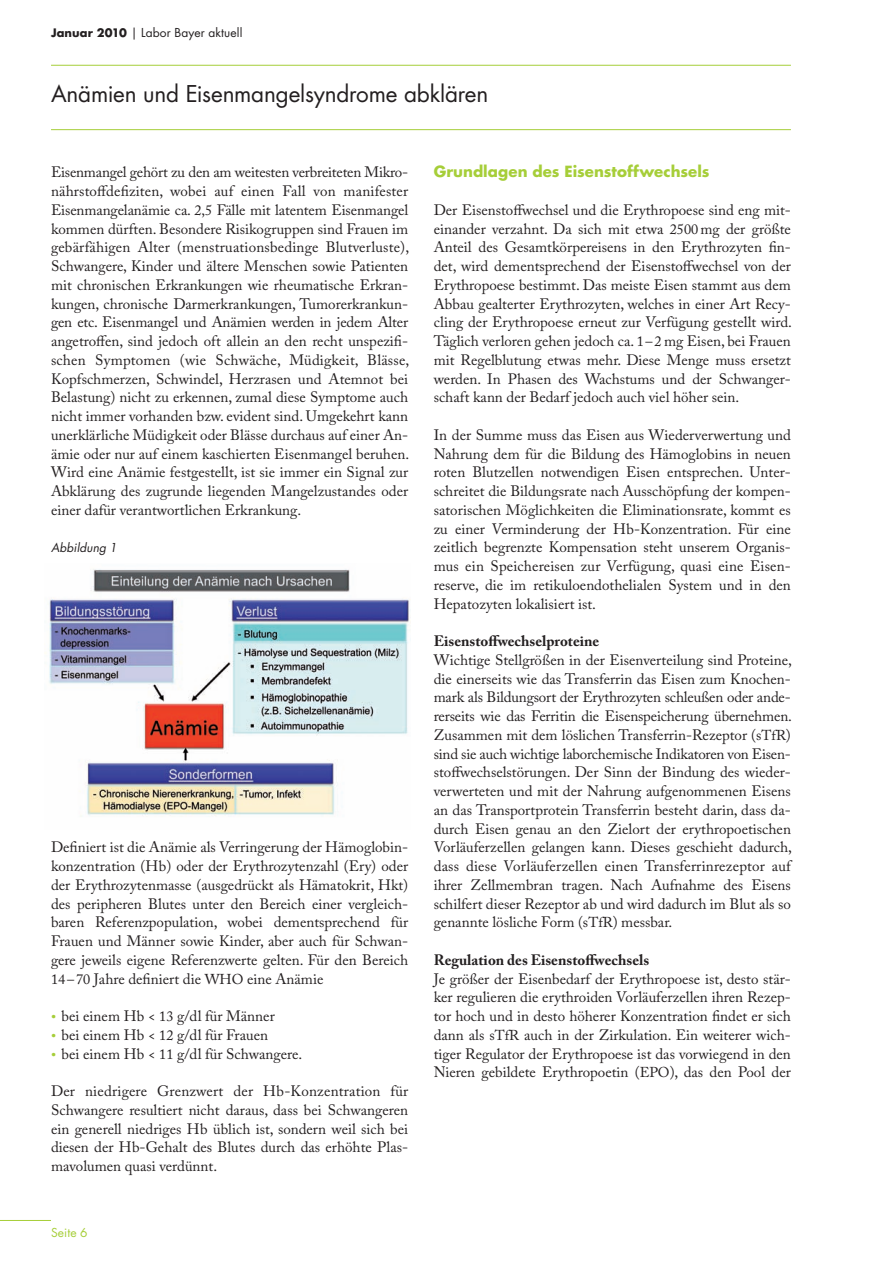
<style>
.page{position:relative;width:893px;height:1263px;background:#fff}
.page>*{position:absolute;margin:0;border:0;box-sizing:border-box;transform-origin:0 0}
.t1{font:22.5px "Futura LT";letter-spacing:-.01em;color:#231f20}
.t2{font:15px/18.8px "Adobe Caslon Pro";color:#231f20;text-align:justify}
.t3{font:700 15px "Adobe Caslon Pro";color:#231f20}
.t4{font:700 15px "Futura LT";color:#a6ce39}
.t5{font:12px "Futura LT";letter-spacing:.01em;color:#231f20}
.t6{font:italic 12px "Futura LT";letter-spacing:.005em;color:#231f20}
.t7{font:12px "Futura LT";letter-spacing:.01em;color:#a6ce39}
.s1{font-weight:700;font-size:11.4px}
.s2{font-size:14.25px}
.s3{color:#a6ce39}
</style>
<div class="page">
<hr style="left:51px;top:65px;width:740px;height:1px;background:#a6ce39">
<hr style="left:51px;top:129px;width:740px;height:1px;background:#a6ce39">
<hr style="left:0;top:1220px;width:51px;height:1px;background:#a6ce39">
<img style="left:49px;top:569px;width:362px;height:247px">
<p class="t5" style="left:51px;top:25px;width:193px"><span class="s1">Januar 2010</span> | Labor Bayer aktuell</p>
<h1 class="t1" style="left:51px;top:80px;width:439px">Anämien und Eisenmangelsyndrome abklären</h1>
<p class="t2" style="left:51px;top:163px;width:360px">Eisenmangel gehört zu den am weitesten verbreiteten Mikro&shy;nährstoffdefiziten, wobei auf einen Fall von manifester Eisenmangelanämie ca. <span class="s2">2,5</span> Fälle mit latentem Eisenmangel kommen dürften. Besondere Risikogruppen sind Frauen im gebärfähigen Alter (menstruationsbedinge Blutverluste), Schwangere, Kinder und ältere Menschen sowie Patienten mit chronischen Erkrankungen wie rheumatische Erkran&shy;kungen, chronische Darmerkrankungen, Tumorerkrankun&shy;gen etc. Eisenmangel und Anämien werden in jedem Alter angetroffen, sind jedoch oft allein an den recht unspezifi&shy;schen Symptomen (wie Schwäche, Müdigkeit, Blässe, Kopfschmerzen, Schwindel, Herzrasen und Atemnot bei Belastung) nicht zu erkennen, zumal diese Symptome auch nicht immer vorhanden bzw. evident sind. Umgekehrt kann unerklärliche Müdigkeit oder Blässe durchaus auf einer An&shy;ämie oder nur auf einem kaschierten Eisenmangel beruhen.<br>Wird eine Anämie festgestellt, ist sie immer ein Signal zur Abklärung des zugrunde liegenden Mangelzustandes oder einer dafür verantwortlichen Erkrankung.</p>
<p class="t6" style="left:51px;top:540px;width:68px">Abbildung 1</p>
<p class="t2" style="left:51px;top:838px;width:359px">Definiert ist die Anämie als Verringerung der Hämoglobin&shy;konzentration (Hb) oder der Erythrozytenzahl (Ery) oder der Erythrozytenmasse (ausgedrückt als Hämatokrit, Hkt) des peripheren Blutes unter den Bereich einer vergleich&shy;baren Referenzpopulation, wobei dementsprechend für Frauen und Männer sowie Kinder, aber auch für Schwan&shy;gere jeweils eigene Referenzwerte gelten. Für den Bereich <span class="s2">14 –70</span> Jahre definiert die <span class="s2">WHO</span> eine Anämie</p>
<p class="t2" style="left:51px;top:1006px;width:225px"><span class="s3">•</span> bei einem Hb &lt; <span class="s2">13</span> g/dl für Männer</p>
<p class="t2" style="left:51px;top:1025px;width:219px"><span class="s3">•</span> bei einem Hb &lt; <span class="s2">12</span> g/dl für Frauen</p>
<p class="t2" style="left:51px;top:1044px;width:253px"><span class="s3">•</span> bei einem Hb &lt; <span class="s2">11</span> g/dl für Schwangere.</p>
<p class="t2" style="left:51px;top:1081px;width:359px">Der niedrigere Grenzwert der Hb-Konzentration für Schwangere resultiert nicht daraus, dass bei Schwangeren ein generell niedriges Hb üblich ist, sondern weil sich bei diesen der Hb-Gehalt des Blutes durch das erhöhte Plas&shy;mavolumen quasi verdünnt.</p>
<p class="t7" style="left:51px;top:1224px;width:38px">Seite 6</p>
<p class="t4" style="left:434px;top:162px;width:277px">Grundlagen des Eisenstoffwechsels</p>
<p class="t2" style="left:434px;top:200px;width:360px">Der Eisenstoffwechsel und die Erythropoese sind eng mit&shy;einander verzahnt. Da sich mit etwa <span class="s2">2500</span>mg der größte Anteil des Gesamtkörpereisens in den Erythrozyten fin&shy;det, wird dementsprechend der Eisenstoffwechsel von der Erythropoese bestimmt. Das meiste Eisen stammt aus dem Abbau gealterter Erythrozyten, welches in einer Art Recy&shy;cling der Erythropoese erneut zur Verfügung gestellt wird.<br>Täglich verloren gehen jedoch ca. <span class="s2">1– 2</span> mg Eisen, bei Frauen mit Regelblutung etwas mehr. Diese Menge muss ersetzt werden. In Phasen des Wachstums und der Schwanger&shy;schaft kann der Bedarf jedoch auch viel höher sein.</p>
<p class="t2" style="left:434px;top:425px;width:359px">In der Summe muss das Eisen aus Wiederverwertung und Nahrung dem für die Bildung des Hämoglobins in neuen roten Blutzellen notwendigen Eisen entsprechen. Unter&shy;schreitet die Bildungsrate nach Ausschöpfung der kompen&shy;satorischen Möglichkeiten die Eliminationsrate, kommt es zu einer Verminderung der Hb-Konzentration. Für eine zeitlich begrenzte Kompensation steht unserem Organis&shy;mus ein Speichereisen zur Verfügung, quasi eine Eisen&shy;reserve, die im retikuloendothelialen System und in den Hepatozyten lokalisiert ist.</p>
<p class="t3" style="left:434px;top:632px;width:167px">Eisenstoffwechselproteine</p>
<p class="t2" style="left:434px;top:650px;width:360px">Wichtige Stellgrößen in der Eisenverteilung sind Proteine, die einerseits wie das Transferrin das Eisen zum Knochen&shy;mark als Bildungsort der Erythrozyten schleußen oder ande&shy;rerseits wie das Ferritin die Eisenspeicherung übernehmen.<br>Zusammen mit dem löslichen Transferrin-Rezeptor (s<span class="s2">TfR</span>) sind sie auch wichtige laborchemische Indikatoren von Eisen&shy;stoffwechselstörungen. Der Sinn der Bindung des wieder&shy;verwerteten und mit der Nahrung aufgenommenen Eisens an das Transportprotein Transferrin besteht darin, dass da&shy;durch Eisen genau an den Zielort der erythropoetischen Vorläuferzellen gelangen kann. Dieses geschieht dadurch, dass diese Vorläuferzellen einen Transferrinrezeptor auf ihrer Zellmembran tragen. Nach Aufnahme des Eisens schilfert dieser Rezeptor ab und wird dadurch im Blut als so genannte lösliche Form (s<span class="s2">TfR</span>) messbar.</p>
<p class="t3" style="left:434px;top:951px;width:217px">Regulation des Eisenstoffwechsels</p>
<p class="t2" style="left:434px;top:969px;width:359px">Je größer der Eisenbedarf der Erythropoese ist, desto stär&shy;ker regulieren die erythroiden Vorläuferzellen ihren Rezep&shy;tor hoch und in desto höherer Konzentration findet er sich dann als s<span class="s2">TfR</span> auch in der Zirkulation. Ein weiterer wich&shy;tiger Regulator der Erythropoese ist das vorwiegend in den Nieren gebildete Erythropoetin (<span class="s2">EPO</span>), das den Pool der</p>
</div>
